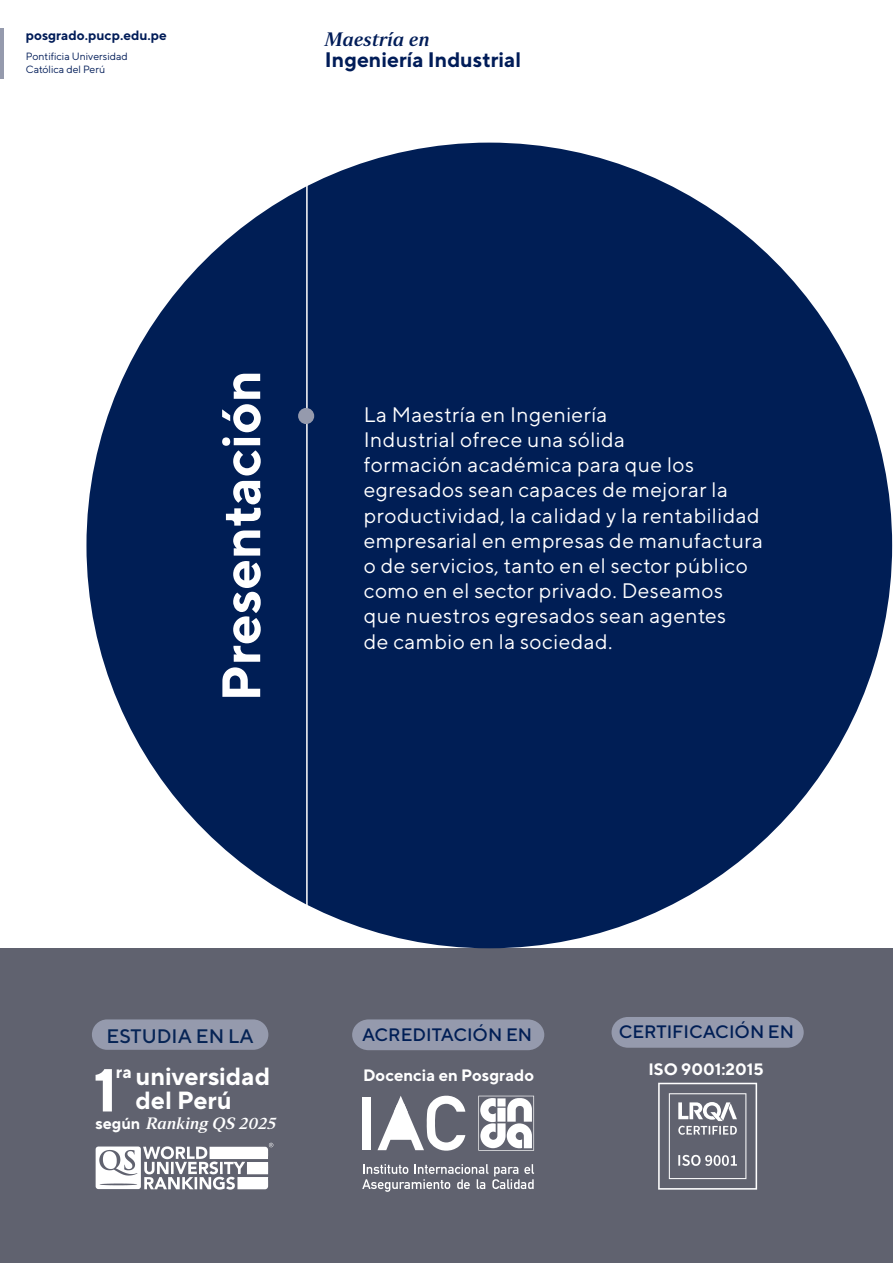
<style>
.page{position:relative;width:893px;height:1263px;background:#fff}
.page>*{position:absolute;margin:0;border:0;box-sizing:border-box;transform-origin:0 0}
.t1{font:700 60.6px "TT Norms Pro";color:#fff}
.t2{font:700 54px "TT Norms";color:#fff}
.t3{font:700 24.9px/24px "TT Norms Pro";color:#fff}
.t4{font:21px/25.2px "TT Norms";letter-spacing:.02em;color:#fff}
.t5{font:700 21px "TT Norms";letter-spacing:-.005em;color:#001c58}
.t6{font:500 19.5px "TT Norms";color:#062455}
.t7{font:19.5px "Strato Pro Demi Bold It";color:#001c58}
.t8{font:500 18px "TT Norms";color:#001e55}
.t9{font:700 16.5px "TT Norms";color:#fff}
.t10{font:16.5px "Strato Pro Demi Bold It";color:#fff}
.t11{font:700 13.5px "TT Norms";color:#001c58}
.t12{font:10.5px/13.8px "TT Norms";color:#001c58}
.s1{font-family:"TT Norms Pro";font-weight:700;font-size:15.9px}
</style>
<div class="page">
<div style="left:0;top:948px;width:893px;height:315px;background:#60626f"></div>
<div style="left:86px;top:143px;width:806px;height:805px;background:#001e55;border-radius:50%"></div>
<hr style="left:306px;top:0;width:2px;height:941px;background:#fff">
<div style="left:298px;top:408px;width:16px;height:16px;background:#959aad;border-radius:50%"></div>
<hr style="left:0;top:28px;width:4px;height:50px;background:#959aad">
<svg style="left:352px;top:1019px;width:192px;height:31px;background:#9297a9"></svg>
<svg style="left:362px;top:1164px;width:172px;height:28px"></svg>
<svg style="left:478px;top:1096px;width:56px;height:55px"></svg>
<div style="left:362px;top:1098px;width:8px;height:52px;background:#fff"></div>
<svg style="left:377px;top:1095px;width:88px;height:56px"></svg>
<svg style="left:96px;top:1143px;width:177px;height:46px"></svg>
<div style="left:92px;top:1019px;width:176px;height:31px;background:#959aad;border-radius:15px"></div>
<svg style="left:658px;top:1083px;width:99px;height:106px"></svg>
<svg style="left:612px;top:1017px;width:192px;height:31px;background:#9297aa"></svg>
<p class="t11" style="left:26px;top:27px;width:143px">posgrado.pucp.edu.pe</p>
<p class="t12" style="left:26px;top:49px;width:104px">Pontificia Universidad<br>Católica del Perú</p>
<p class="t7" style="left:325px;top:27px;width:107px">Maestría en</p>
<p class="t5" style="left:325px;top:46px;width:198px">Ingeniería Industrial</p>
<h2 class="t2" style="left:207px;top:702px;width:333px;rotate:-90deg">Presentación</h2>
<p class="t4" style="left:364px;top:401px;width:401px">La Maestría en Ingeniería<br>Industrial ofrece una sólida<br>formación académica para que los egresados sean capaces de mejorar la productividad, la calidad y la rentabilidad empresarial en empresas de manufactura o de servicios, tanto en el sector público como en el sector privado. Deseamos que nuestros egresados sean agentes<br>de cambio en la sociedad.</p>
<p class="t6" style="left:107px;top:1024px;width:149px">ESTUDIA EN LA</p>
<h1 class="t1" style="left:94px;top:1050px;width:25px">1</h1>
<p class="t3" style="left:136px;top:1063px;width:136px;text-indent:-20px"><sup>ra</sup> universidad del Perú</p>
<p class="t10" style="left:96px;top:1113px;width:182px"><span class="s1">según</span> Ranking QS 2025</p>
<p class="t8" style="left:362px;top:1023px;width:172px">ACREDITACIÓN EN</p>
<p class="t9" style="left:363px;top:1065px;width:173px">Docencia en Posgrado</p>
<p class="t8" style="left:619px;top:1021px;width:177px">CERTIFICACIÓN EN</p>
<p class="t9" style="left:648px;top:1058px;width:117px">ISO 9001:2015</p>
</div>
